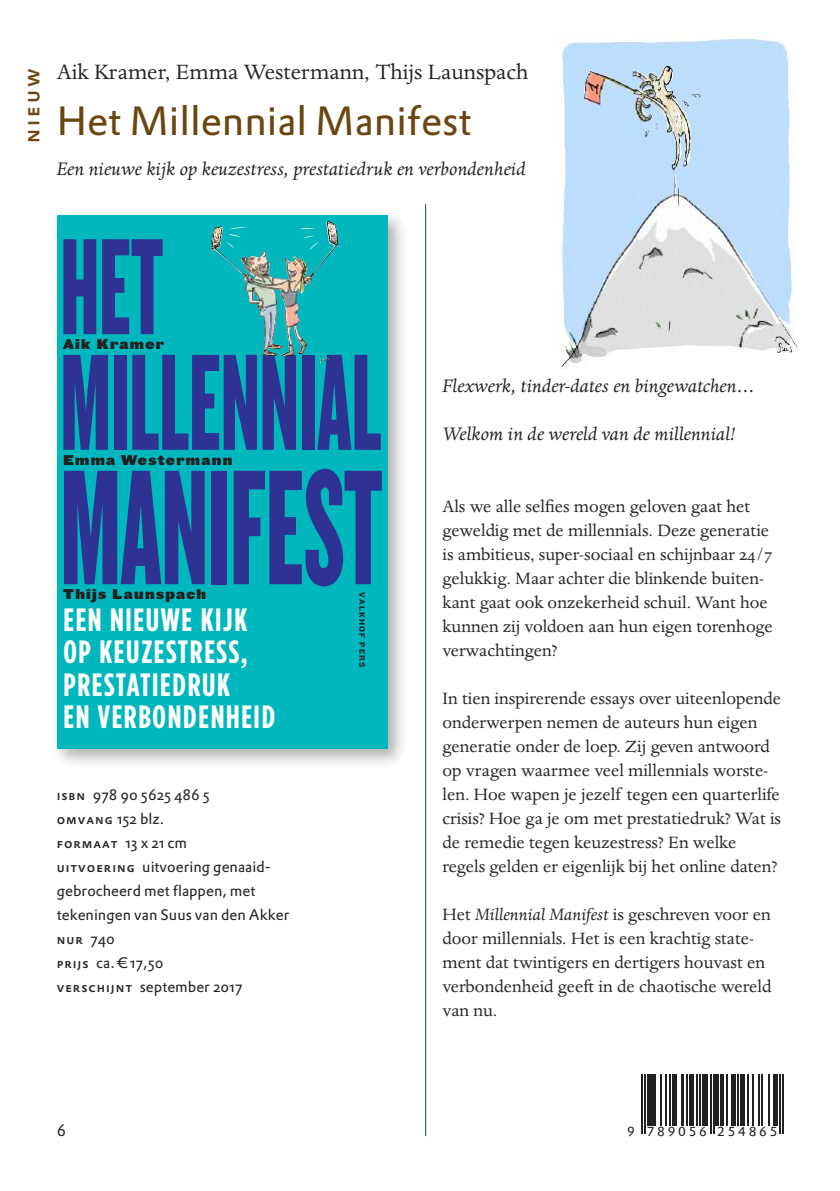
<style>
.page{position:relative;width:840px;height:1191px;background:#fff}
.page>*{position:absolute;margin:0;border:0;box-sizing:border-box;transform-origin:0 0}
.t1{font:170.2px "Knockout HTF68 Full Featherwt";color:#2e3293;scale:.7 1}
.t2{font:142.4px/115.6px "Knockout HTF68 Full Featherwt";color:#2e3293;scale:.7 1}
.t3{font:40px "DTL Prokyon ST";color:#6a4611}
.t4{font:700 32.2px/32.2px "Gotham Condensed";letter-spacing:.05em;color:#fff}
.t5{font:24px "Dante MT Std";color:#272526}
.t6{font:italic 21px "Dante MT Std";color:#272526}
.t7{font:500 21px "DTL Prokyon T Caps";letter-spacing:.15em;color:#6a4611}
.t8{font:19px/24px "Dante MT Std";color:#272526}
.t9{font:16px "DTL Prokyon ST";color:#272526}
.t10{font:15px/24px "DTL Prokyon ST";color:#272526}
.t11{font:900 13.4px "Leviathan";letter-spacing:.1em;color:#222021}
.t12{font:500 13px "DTL Prokyon T Caps";letter-spacing:.075em;color:#272526}
.t13{font:12.8px "DTL Prokyon T";letter-spacing:.21em;color:#222021}
.t14{font:8px "Knockout HTF52 Cruiserweight";letter-spacing:.15em;color:#222021}
.s1{font-family:"DTL Prokyon T Caps";font-weight:500;font-size:13px}
.s2{font-family:"DTL Prokyon ST";font-weight:400;font-size:15px}
.s3{font-style:italic}
</style>
<div class="page">
<img style="left:58px;top:215px;width:345px;height:549px">
<div style="left:57px;top:215px;width:330px;height:534px;background:#00b7bd"></div>
<img style="left:329px;top:221px;width:8px;height:15px">
<hr style="left:640px;top:1074px;width:2px;height:59px;background:#222021">
<hr style="left:643px;top:1074px;width:2px;height:59px;background:#222021">
<div style="left:646px;top:1074px;width:5px;height:51px;background:#222021"></div>
<hr style="left:652px;top:1074px;width:3px;height:51px;background:#222021">
<hr style="left:660px;top:1074px;width:1px;height:51px;background:#222021">
<hr style="left:664px;top:1074px;width:2px;height:51px;background:#222021">
<hr style="left:669px;top:1074px;width:1px;height:51px;background:#222021">
<hr style="left:672px;top:1074px;width:4px;height:51px;background:#222021">
<hr style="left:681px;top:1074px;width:3px;height:51px;background:#222021">
<hr style="left:685px;top:1074px;width:2px;height:51px;background:#222021">
<div style="left:688px;top:1074px;width:5px;height:51px;background:#222021"></div>
<hr style="left:696px;top:1074px;width:1px;height:51px;background:#222021">
<hr style="left:699px;top:1074px;width:1px;height:51px;background:#222021">
<div style="left:702px;top:1074px;width:6px;height:51px;background:#222021"></div>
<hr style="left:709px;top:1074px;width:2px;height:59px;background:#222021">
<hr style="left:712px;top:1074px;width:2px;height:59px;background:#222021">
<hr style="left:715px;top:1074px;width:3px;height:51px;background:#222021">
<hr style="left:720px;top:1074px;width:3px;height:51px;background:#222021">
<hr style="left:726px;top:1074px;width:1px;height:51px;background:#222021">
<div style="left:730px;top:1074px;width:5px;height:51px;background:#222021"></div>
<hr style="left:736px;top:1074px;width:2px;height:51px;background:#222021">
<div style="left:739px;top:1074px;width:5px;height:51px;background:#222021"></div>
<hr style="left:747px;top:1074px;width:1px;height:51px;background:#222021">
<hr style="left:751px;top:1074px;width:1px;height:51px;background:#222021">
<hr style="left:757px;top:1074px;width:1px;height:51px;background:#222021">
<hr style="left:760px;top:1074px;width:1px;height:51px;background:#222021">
<hr style="left:767px;top:1074px;width:2px;height:51px;background:#222021">
<svg style="left:773px;top:1074px;width:3px;height:51px"></svg>
<hr style="left:778px;top:1074px;width:1px;height:59px;background:#222021">
<hr style="left:781px;top:1074px;width:1px;height:59px;background:#222021">
<hr style="left:425px;top:204px;width:1px;height:932px;background:#0f4d56">
<img style="left:561px;top:38px;width:237px;height:330px">
<p class="t7" style="left:20px;top:143px;width:76px;rotate:-90deg">nieuw</p>
<p class="t5" style="left:57px;top:63px;width:473px">Aik Kramer, Emma Westermann, Thijs Launspach</p>
<h3 class="t3" style="left:57px;top:98px;width:416px">Het Millennial Manifest</h3>
<p class="t6" style="left:57px;top:162px;width:470px">Een nieuwe kijk op keuzestress, prestatiedruk en verbondenheid</p>
<h2 class="t2" style="left:60px;top:227px;width:460px">HET<br>MILLENNIAL</h2>
<h1 class="t1" style="left:60px;top:426px;width:461px">MANIFEST</h1>
<h3 class="t4" style="left:63px;top:606px;width:213px">EEN NIEUWE KIJK<br>OP KEUZESTRESS,<br>PRESTATIEDRUK<br>EN VERBONDENHEID</h3>
<p class="t11" style="left:63px;top:339px;width:102px">Aik Kramer</p>
<p class="t11" style="left:63px;top:455px;width:171px">Emma Westermann</p>
<p class="t11" style="left:63px;top:588px;width:145px">Thijs Launspach</p>
<p class="t14" style="left:367px;top:592px;width:77px;rotate:90deg">VALKHOF PERS</p>
<p class="t10" style="left:57px;top:782px;width:155px"><span class="s1">isbn</span> 978 90 5625 486 5 <span class="s1">omvang</span> 152 blz.</p>
<p class="t12" style="left:57px;top:835px;width:132px">formaat <span class="s2">13 x 21 cm</span></p>
<p class="t10" style="left:57px;top:854px;width:234px"><span class="s1">uitvoering</span> uitvoering genaaid&shy;gebrocheerd met flappen, met tekeningen van Suus van den Akker</p>
<p class="t12" style="left:57px;top:931px;width:60px">nur <span class="s2">740</span></p>
<p class="t10" style="left:57px;top:950px;width:187px"><span class="s1">prijs</span> ca. € 17,50 <span class="s1">verschijnt</span> september 2017</p>
<p class="t9" style="left:57px;top:1120px;width:11px">6</p>
<p class="t6" style="left:442px;top:378px;width:313px">Flexwerk, tinder-dates en bingewatchen…</p>
<p class="t6" style="left:442px;top:426px;width:294px">Welkom in de wereld van de millennial!</p>
<p class="t8" style="left:442px;top:495px;width:331px">Als we alle selfies mogen geloven gaat het geweldig met de millennials. Deze generatie is ambitieus, super-sociaal en schijnbaar 24/7 gelukkig. Maar achter die blinkende buiten&shy;kant gaat ook onzekerheid schuil. Want hoe kunnen zij voldoen aan hun eigen torenhoge verwachtingen?</p>
<p class="t8" style="left:442px;top:687px;width:340px">In tien inspirerende essays over uiteenlopende onderwerpen nemen de auteurs hun eigen generatie onder de loep. Zij geven antwoord op vragen waarmee veel millennials worste&shy;len. Hoe wapen je jezelf tegen een quarterlife crisis? Hoe ga je om met prestatiedruk? Wat is de remedie tegen keuzestress? En welke regels gelden er eigenlijk bij het online daten?</p>
<p class="t8" style="left:442px;top:903px;width:330px">Het <span class="s3">Millennial Manifest</span> is geschreven voor en door millennials. Het is een krachtig state&shy;ment dat twintigers en dertigers houvast en verbondenheid geeft in de chaotische wereld van nu.</p>
<p class="t13" style="left:626px;top:1124px;width:152px">9 789056 254865</p>
</div>
